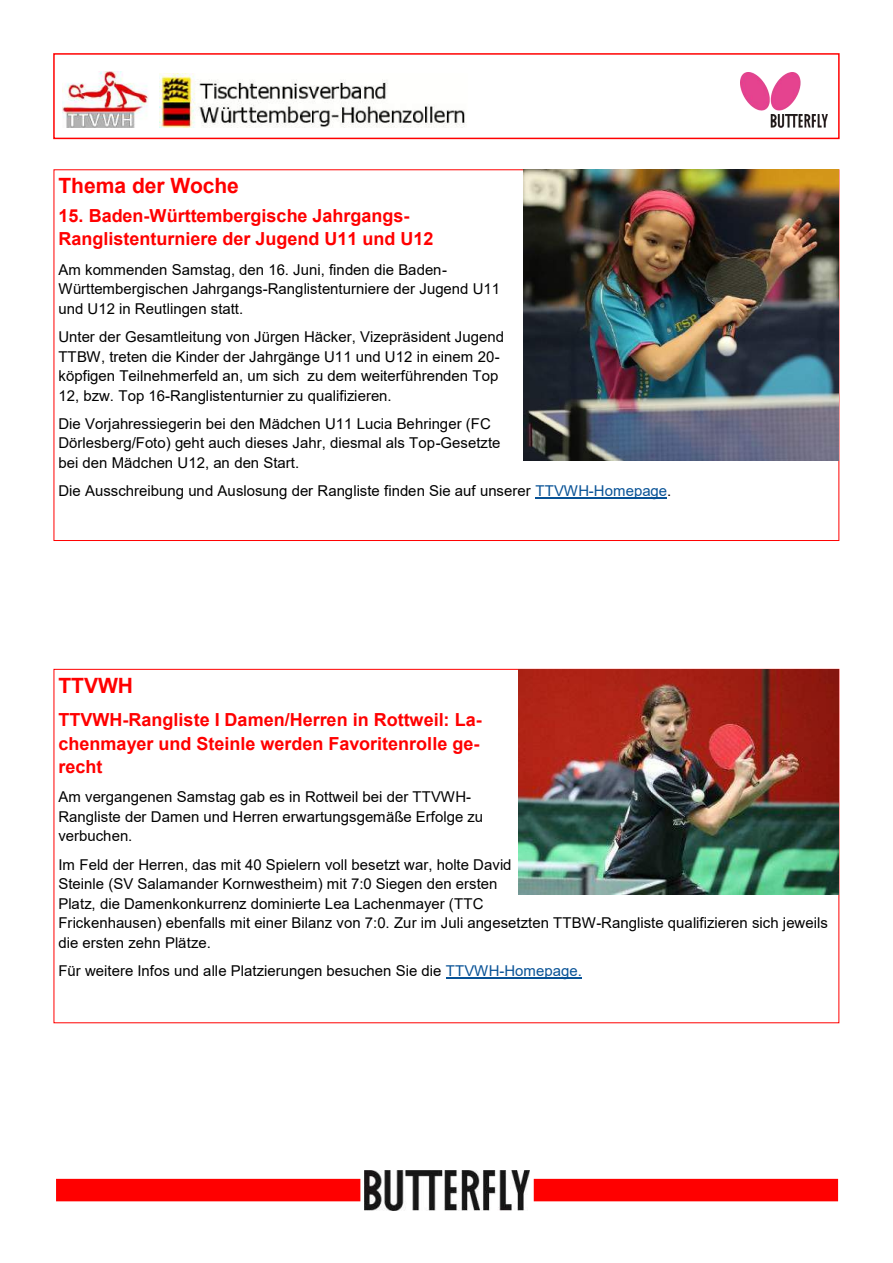
<style>
.page{position:relative;width:893px;height:1263px;background:#fff}
.page>*{position:absolute;margin:0;border:0;box-sizing:border-box;transform-origin:0 0}
.t1{font:700 21.15px "Arial";letter-spacing:-.005em;color:#f00}
.t2{font:700 21px "Arial";letter-spacing:-.005em;color:#f00}
.t3{font:700 18px/23.2px "Arial";color:#f00}
.t4{font:15px/19.5px "Arial";color:#000}
.s1{color:#085296}
</style>
<div class="page">
<div style="left:53px;top:53px;width:787px;height:86px;border:2px solid #f00"></div>
<img style="left:63px;top:71px;width:85px;height:56px">
<img style="left:159px;top:73px;width:307px;height:54px">
<img style="left:741px;top:72px;width:86px;height:55px">
<img style="left:365px;top:1170px;width:164px;height:40px">
<div style="left:56px;top:1179px;width:304px;height:22px;background:#f00"></div>
<div style="left:534px;top:1179px;width:304px;height:22px;background:#f00"></div>
<hr style="left:535px;top:498px;width:132px;height:1px;background:#085296">
<hr style="left:446px;top:977px;width:136px;height:1px;background:#085296">
<img style="left:519px;top:669px;width:320px;height:225px">
<img style="left:523px;top:170px;width:316px;height:290px">
<h2 class="t2" style="left:58px;top:174px;width:182px">Thema der Woche</h2>
<p class="t3" style="left:58px;top:204px;width:376px">15. Baden-Württembergische Jahrgangs-<br>Ranglistenturniere der Jugend U11 und U12</p>
<p class="t4" style="left:58px;top:260px;width:443px">Am kommenden Samstag, den 16. Juni, finden die Baden-<br>Württembergischen Jahrgangs-Ranglistenturniere der Jugend U11 und U12 in Reutlingen statt.</p>
<p class="t4" style="left:58px;top:327px;width:447px">Unter der Gesamtleitung von Jürgen Häcker, Vizepräsident Jugend TTBW, treten die Kinder der Jahrgänge U11 und U12 in einem 20- köpfigen Teilnehmerfeld an, um sich zu dem weiterführenden Top 12, bzw. Top 16-Ranglistenturnier zu qualifizieren.</p>
<p class="t4" style="left:58px;top:414px;width:443px">Die Vorjahressiegerin bei den Mädchen U11 Lucia Behringer (FC<br>Dörlesberg/Foto) geht auch dieses Jahr, diesmal als Top-Gesetzte bei den Mädchen U12, an den Start.</p>
<p class="t4" style="left:58px;top:481px;width:614px">Die Ausschreibung und Auslosung der Rangliste finden Sie auf unserer <span class="s1">TTVWH-Homepage</span>.</p>
<h1 class="t1" style="left:58px;top:673px;width:76px">TTVWH</h1>
<p class="t3" style="left:58px;top:709px;width:425px">TTVWH-Rangliste I Damen/Herren in Rottweil: La&shy;chenmayer und Steinle werden Favoritenrolle ge&shy;recht</p>
<p class="t4" style="left:58px;top:787px;width:426px">Am vergangenen Samstag gab es in Rottweil bei der TTVWH-<br>Rangliste der Damen und Herren erwartungsgemäße Erfolge zu verbuchen.</p>
<p class="t4" style="left:58px;top:855px;width:771px">Im Feld der Herren, das mit 40 Spielern voll besetzt war, holte David<br>Steinle (SV Salamander Kornwestheim) mit 7:0 Siegen den ersten<br>Platz, die Damenkonkurrenz dominierte Lea Lachenmayer (TTC<br>Frickenhausen) ebenfalls mit einer Bilanz von 7:0. Zur im Juli angesetzten TTBW-Rangliste qualifizieren sich jeweils die ersten zehn Plätze.</p>
<p class="t4" style="left:58px;top:961px;width:525px">Für weitere Infos und alle Platzierungen besuchen Sie die <span class="s1">TTVWH-Homepage.</span></p>
</div>
